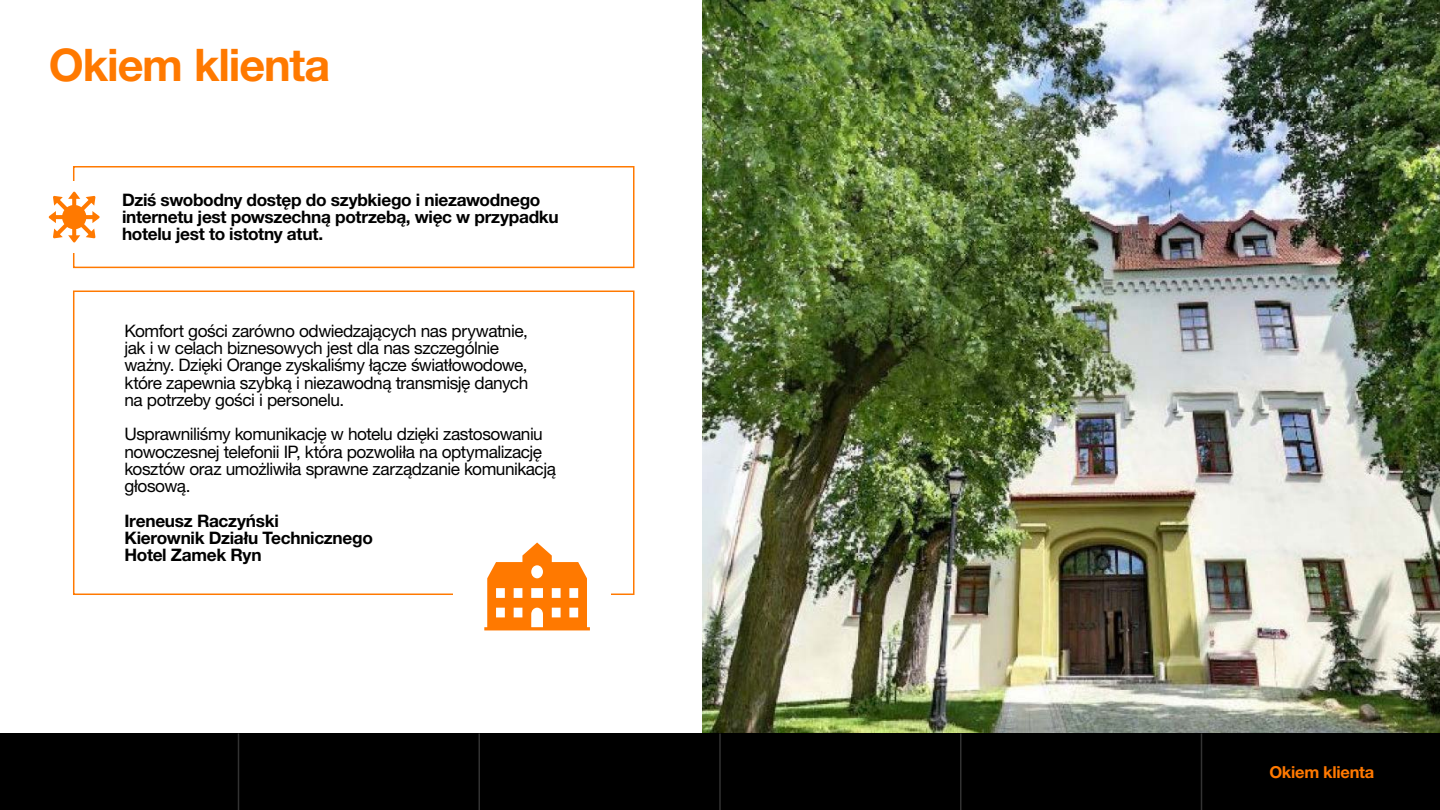
<style>
.page{position:relative;width:1440px;height:810px;background:#fff}
.page>*{position:absolute;margin:0;border:0;box-sizing:border-box;transform-origin:0 0}
.t1{font:700 45px "Helvetica Neue LT Pro";letter-spacing:-.025em;color:#ff7900}
.t2{font:17.25px/17.2px "Helvetica Neue LT Pro";letter-spacing:-.025em;color:#000}
.t3{font:700 17.25px/17.2px "Helvetica Neue LT Pro";letter-spacing:-.015em;color:#000}
.t4{font:700 16.5px "Helvetica Neue LT Pro";letter-spacing:-.015em;color:#ff7900}
</style>
<div class="page">
<img style="left:702px;top:0;width:738px;height:734px">
<div style="left:73px;top:166px;width:561px;height:102px;border:2px solid #ff7900"></div>
<div style="left:73px;top:291px;width:561px;height:304px;border:2px solid #ff7900"></div>
<div style="left:62px;top:182px;width:22px;height:71px;background:#fff"></div>
<div style="left:453px;top:579px;width:157px;height:35px;background:#fff"></div>
<svg style="left:49px;top:191px;width:51px;height:52px"></svg>
<svg style="left:484px;top:543px;width:106px;height:87px"></svg>
<div style="left:0;top:734px;width:1440px;height:76px;background:#000"></div>
<hr style="left:238px;top:734px;width:1px;height:76px;background:#fff">
<hr style="left:478px;top:734px;width:2px;height:76px;background:#fff">
<hr style="left:719px;top:734px;width:2px;height:76px;background:#fff">
<hr style="left:960px;top:734px;width:2px;height:76px;background:#fff">
<hr style="left:1201px;top:734px;width:1px;height:76px;background:#fff">
<h1 class="t1" style="left:49px;top:37px;width:283px">Okiem klienta</h1>
<p class="t3" style="left:122px;top:191px;width:438px">Dziś swobodny dostęp do szybkiego i niezawodnego internetu jest powszechną potrzebą, więc w przypadku hotelu jest to istotny atut.</p>
<p class="t2" style="left:124px;top:322px;width:405px">Komfort gości zarówno odwiedzających nas prywatnie, jak i w celach biznesowych jest dla nas szczególnie ważny. Dzięki Orange zyskaliśmy łącze światłowodowe, które zapewnia szybką i niezawodną transmisję danych na potrzeby gości i personelu.</p>
<p class="t2" style="left:124px;top:425px;width:433px">Usprawniliśmy komunikację w hotelu dzięki zastosowaniu nowoczesnej telefonii IP, która pozwoliła na optymalizację kosztów oraz umożliwiła sprawne zarządzanie komunikacją głosową.</p>
<p class="t3" style="left:124px;top:511px;width:250px">Ireneusz Raczyński<br>Kierownik Działu Technicznego<br>Hotel Zamek Ryn</p>
<p class="t4" style="left:1269px;top:762px;width:106px">Okiem klienta</p>
</div>
